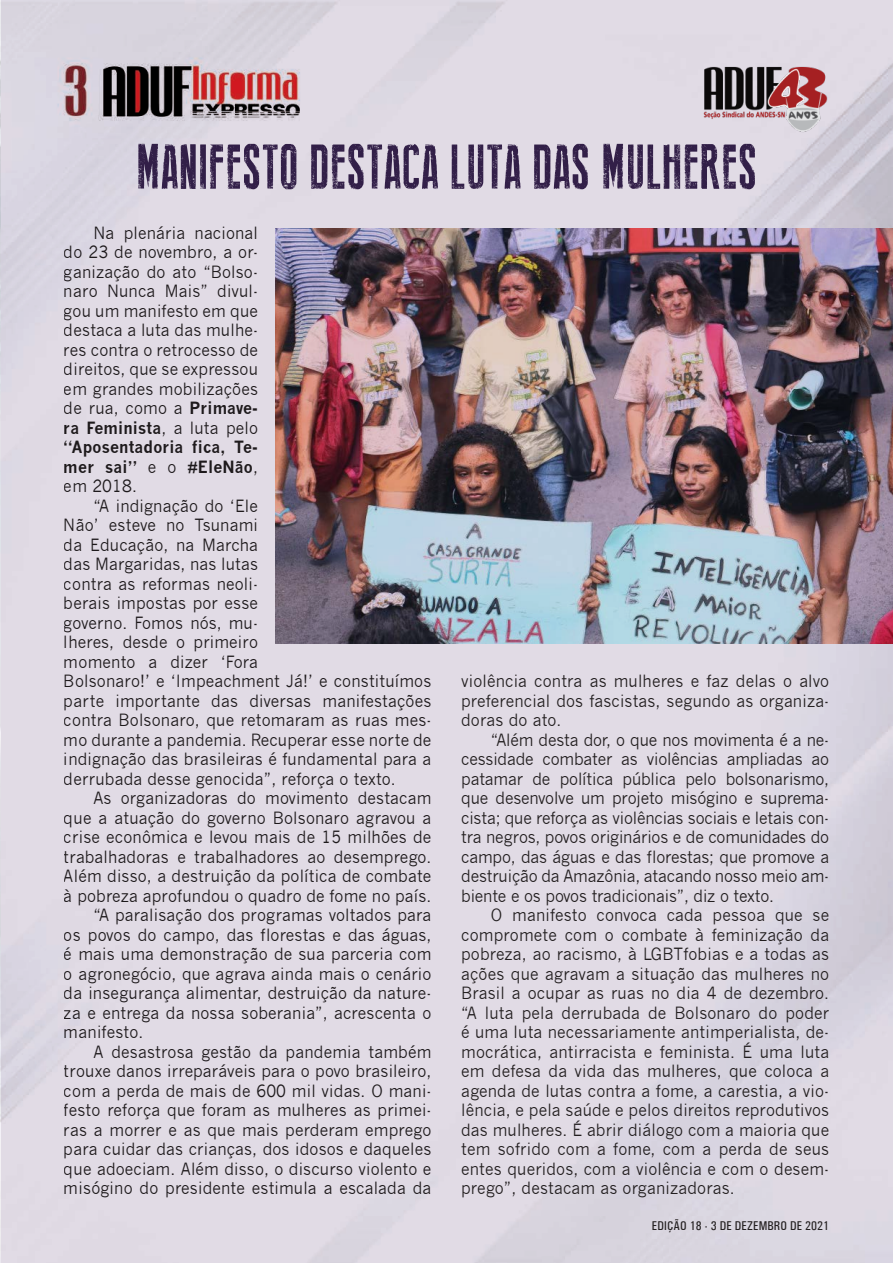
<style>
.page{position:relative;width:893px;height:1263px;background:#fff}
.page>*{position:absolute;margin:0;border:0;box-sizing:border-box;transform-origin:0 0}
.TEXTO_DO_JORNAL{font:63px "Press Feeling Eroded";letter-spacing:.02em;color:#321f48;scale:.9 1}
.TEXTO_DO_JORNAL-2{font:16.5px/19.5px "News Gothic";letter-spacing:.01em;color:#231f20;text-align:justify;scale:.95 1}
.t1{font:500 12.75px "Univers Condensed";letter-spacing:.01em;color:#231f20}
.s1{font-weight:700}
</style>
<div class="page">
<img style="left:0;top:0;width:892px;height:1263px">
<img style="left:702px;top:65px;width:127px;height:67px">
<img style="left:275px;top:229px;width:618px;height:414px">
<p class="TEXTO_DO_JORNAL" style="left:136px;top:134px;width:691px">MANIFESTO DESTACA LUTA DAS MULHERES</p>
<p class="TEXTO_DO_JORNAL-2" style="left:64px;top:223px;width:206px;text-indent:30px">Na plenária nacional do 23 de novembro, a or&shy;ganização do ato “Bolso&shy;naro Nunca Mais” divul&shy;gou um manifesto em que destaca a luta das mulhe&shy;res contra o retrocesso de direitos, que se expressou em grandes mobilizações de rua, como a <span class="s1">Primave&shy;ra Feminista</span>, a luta pelo <span class="s1">“Aposentadoria fica, Te&shy;mer sai”</span> e o <span class="s1">#EleNão</span>, em 2018.</p>
<p class="TEXTO_DO_JORNAL-2" style="left:64px;top:496px;width:388px;text-align:left;text-indent:30px">“A indignação do ‘Ele<br>Não’ esteve no Tsunami<br>da Educação, na Marcha<br>das Margaridas, nas lutas<br>contra as reformas neoli-<br>berais impostas por esse<br>governo. Fomos nós, mu-<br>lheres, desde o primeiro<br>momento a dizer ‘Fora<br>Bolsonaro!’ e ‘Impeachment Já!’ e constituímos parte importante das diversas manifestações contra Bolsonaro, que retomaram as ruas mes&shy;mo durante a pandemia. Recuperar esse norte de indignação das brasileiras é fundamental para a derrubada desse genocida”, reforça o texto.</p>
<p class="TEXTO_DO_JORNAL-2" style="left:94px;top:788px;width:357px">As organizadoras do movimento destacam</p>
<p class="TEXTO_DO_JORNAL-2" style="left:64px;top:808px;width:388px">que a atuação do governo Bolsonaro agravou a</p>
<p class="TEXTO_DO_JORNAL-2" style="left:64px;top:827px;width:388px">crise econômica e levou mais de 15 milhões de</p>
<p class="TEXTO_DO_JORNAL-2" style="left:64px;top:847px;width:388px">trabalhadoras e trabalhadores ao desemprego.</p>
<p class="TEXTO_DO_JORNAL-2" style="left:64px;top:866px;width:388px">Além disso, a destruição da política de combate</p>
<p class="TEXTO_DO_JORNAL-2" style="left:64px;top:886px;width:388px">à pobreza aprofundou o quadro de fome no país.</p>
<p class="TEXTO_DO_JORNAL-2" style="left:94px;top:905px;width:357px">“A paralisação dos programas voltados para</p>
<p class="TEXTO_DO_JORNAL-2" style="left:64px;top:925px;width:388px">os povos do campo, das florestas e das águas,</p>
<p class="TEXTO_DO_JORNAL-2" style="left:64px;top:944px;width:388px">é mais uma demonstração de sua parceria com</p>
<p class="TEXTO_DO_JORNAL-2" style="left:64px;top:964px;width:388px">o agronegócio, que agrava ainda mais o cenário</p>
<p class="TEXTO_DO_JORNAL-2" style="left:64px;top:983px;width:388px">da insegurança alimentar, destruição da nature-</p>
<p class="TEXTO_DO_JORNAL-2" style="left:64px;top:1003px;width:388px">za e entrega da nossa soberania”, acrescenta o</p>
<p class="TEXTO_DO_JORNAL-2" style="left:64px;top:1022px;width:85px">manifesto.</p>
<p class="TEXTO_DO_JORNAL-2" style="left:94px;top:1042px;width:357px">A desastrosa gestão da pandemia também</p>
<p class="TEXTO_DO_JORNAL-2" style="left:64px;top:1061px;width:388px">trouxe danos irreparáveis para o povo brasileiro,</p>
<p class="TEXTO_DO_JORNAL-2" style="left:64px;top:1081px;width:388px">com a perda de mais de 600 mil vidas. O mani-</p>
<p class="TEXTO_DO_JORNAL-2" style="left:64px;top:1100px;width:388px">festo reforça que foram as mulheres as primei-</p>
<p class="TEXTO_DO_JORNAL-2" style="left:64px;top:1120px;width:388px">ras a morrer e as que mais perderam emprego</p>
<p class="TEXTO_DO_JORNAL-2" style="left:64px;top:1139px;width:388px">para cuidar das crianças, dos idosos e daqueles</p>
<p class="TEXTO_DO_JORNAL-2" style="left:64px;top:1159px;width:388px">que adoeciam. Além disso, o discurso violento e</p>
<p class="TEXTO_DO_JORNAL-2" style="left:64px;top:1178px;width:388px">misógino do presidente estimula a escalada da</p>
<p class="TEXTO_DO_JORNAL-2" style="left:461px;top:672px;width:389px">violência contra as mulheres e faz delas o alvo preferencial dos fascistas, segundo as organiza&shy;doras do ato.</p>
<p class="TEXTO_DO_JORNAL-2" style="left:461px;top:730px;width:389px;text-indent:30px">“Além desta dor, o que nos movimenta é a ne&shy;cessidade combater as violências ampliadas ao patamar de política pública pelo bolsonarismo, que desenvolve um projeto misógino e suprema&shy;cista; que reforça as violências sociais e letais con&shy;tra negros, povos originários e de comunidades do campo, das águas e das florestas; que promove a destruição da Amazônia, atacando nosso meio am&shy;biente e os povos tradicionais”, diz o texto.</p>
<p class="TEXTO_DO_JORNAL-2" style="left:461px;top:906px;width:389px;text-indent:30px">O manifesto convoca cada pessoa que se compromete com o combate à feminização da pobreza, ao racismo, à LGBTfobias e a todas as ações que agravam a situação das mulheres no Brasil a ocupar as ruas no dia 4 de dezembro. “A luta pela derrubada de Bolsonaro do poder é uma luta necessariamente antimperialista, de&shy;mocrática, antirracista e feminista. É uma luta em defesa da vida das mulheres, que coloca a agenda de lutas contra a fome, a carestia, a vio&shy;lência, e pela saúde e pelos direitos reprodutivos das mulheres. É abrir diálogo com a maioria que tem sofrido com a fome, com a perda de seus entes queridos, com a violência e com o desem&shy;prego”, destacam as organizadoras.</p>
<p class="t1" style="left:652px;top:1218px;width:179px">EDIÇÃO 18 - 3 DE DEZEMBRO DE 2021</p>
</div>
